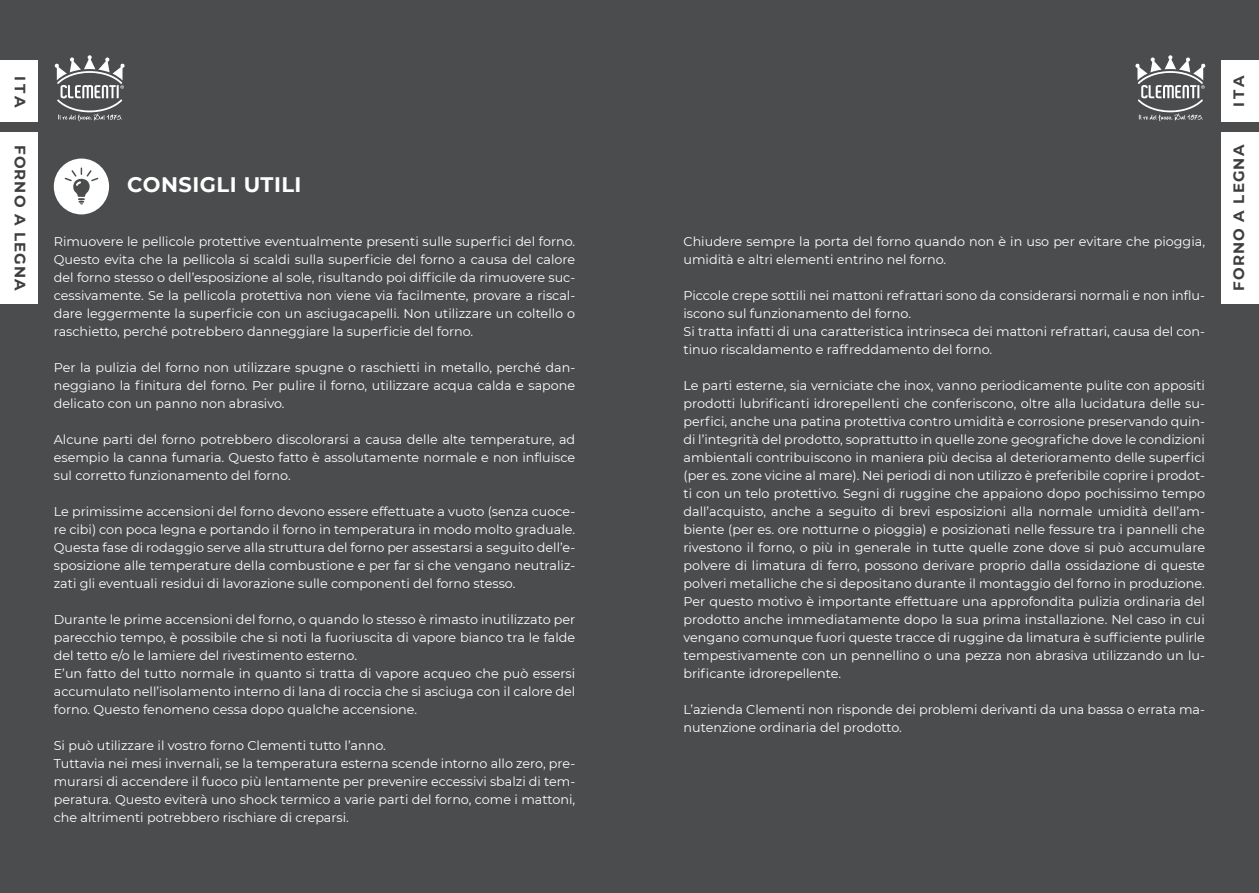
<style>
.page{position:relative;width:1259px;height:893px;background:#4b4c4d}
.page>*{position:absolute;margin:0;border:0;box-sizing:border-box;transform-origin:0 0}
.t1{font:700 21px "Montserrat";letter-spacing:.025em;color:#fff}
.t2{font:700 15px "Montserrat";letter-spacing:.075em;color:#3e3e3f}
.t3{font:12.75px/18px "Montserrat";color:#fff;text-align:justify}
</style>
<div class="page">
<svg style="left:54px;top:159px;width:55px;height:55px"></svg>
<svg style="left:54px;top:55px;width:71px;height:66px"></svg>
<div style="left:0;top:61px;width:38px;height:61px;background:#fff"></div>
<div style="left:0;top:132px;width:38px;height:172px;background:#fff"></div>
<div style="left:1221px;top:61px;width:38px;height:61px;background:#fff"></div>
<svg style="left:1135px;top:55px;width:70px;height:66px"></svg>
<div style="left:1221px;top:132px;width:38px;height:172px;background:#fff"></div>
<p class="t2" style="left:31px;top:76px;width:33px;rotate:90deg">ITA</p>
<p class="t2" style="left:31px;top:145px;width:147px;rotate:90deg">FORNO A LEGNA</p>
<p class="t1" style="left:127px;top:169px;width:176px">CONSIGLI UTILI</p>
<p class="t3" style="left:54px;top:232px;width:523px">Rimuovere le pellicole protettive eventualmente presenti sulle superfici del forno.<br>Questo evita che la pellicola si scaldi sulla superficie del forno a causa del calore del forno stesso o dell’esposizione al sole, risultando poi difficile da rimuovere suc&shy;cessivamente. Se la pellicola protettiva non viene via facilmente, provare a riscal&shy;dare leggermente la superficie con un asciugacapelli. Non utilizzare un coltello o raschietto, perché potrebbero danneggiare la superficie del forno.</p>
<p class="t3" style="left:54px;top:358px;width:523px">Per la pulizia del forno non utilizzare spugne o raschietti in metallo, perché dan&shy;neggiano la finitura del forno. Per pulire il forno, utilizzare acqua calda e sapone delicato con un panno non abrasivo.</p>
<p class="t3" style="left:54px;top:430px;width:523px">Alcune parti del forno potrebbero discolorarsi a causa delle alte temperature, ad esempio la canna fumaria. Questo fatto è assolutamente normale e non influisce sul corretto funzionamento del forno.</p>
<p class="t3" style="left:54px;top:502px;width:523px">Le primissime accensioni del forno devono essere effettuate a vuoto (senza cuoce&shy;re cibi) con poca legna e portando il forno in temperatura in modo molto graduale.<br>Questa fase di rodaggio serve alla struttura del forno per assestarsi a seguito dell’e&shy;sposizione alle temperature della combustione e per far si che vengano neutraliz&shy;zati gli eventuali residui di lavorazione sulle componenti del forno stesso.</p>
<p class="t3" style="left:54px;top:610px;width:523px">Durante le prime accensioni del forno, o quando lo stesso è rimasto inutilizzato per parecchio tempo, è possibile che si noti la fuoriuscita di vapore bianco tra le falde del tetto e/o le lamiere del rivestimento esterno.</p>
<p class="t3" style="left:54px;top:664px;width:523px">E’un fatto del tutto normale in quanto si tratta di vapore acqueo che può essersi accumulato nell’isolamento interno di lana di roccia che si asciuga con il calore del forno. Questo fenomeno cessa dopo qualche accensione.</p>
<p class="t3" style="left:54px;top:736px;width:334px">Si può utilizzare il vostro forno Clementi tutto l’anno.</p>
<p class="t3" style="left:54px;top:754px;width:523px">Tuttavia nei mesi invernali, se la temperatura esterna scende intorno allo zero, pre&shy;murarsi di accendere il fuoco più lentamente per prevenire eccessivi sbalzi di tem&shy;peratura. Questo eviterà uno shock termico a varie parti del forno, come i mattoni, che altrimenti potrebbero rischiare di creparsi.</p>
<p class="t3" style="left:683px;top:232px;width:523px">Chiudere sempre la porta del forno quando non è in uso per evitare che pioggia, umidità e altri elementi entrino nel forno.</p>
<p class="t3" style="left:683px;top:286px;width:523px">Piccole crepe sottili nei mattoni refrattari sono da considerarsi normali e non influ&shy;iscono sul funzionamento del forno.</p>
<p class="t3" style="left:683px;top:322px;width:523px">Si tratta infatti di una caratteristica intrinseca dei mattoni refrattari, causa del con&shy;tinuo riscaldamento e raffreddamento del forno.</p>
<p class="t3" style="left:683px;top:376px;width:523px">Le parti esterne, sia verniciate che inox, vanno periodicamente pulite con appositi prodotti lubrificanti idrorepellenti che conferiscono, oltre alla lucidatura delle su&shy;perfici, anche una patina protettiva contro umidità e corrosione preservando quin&shy;di l’integrità del prodotto, soprattutto in quelle zone geografiche dove le condizioni ambientali contribuiscono in maniera più decisa al deterioramento delle superfici (per es. zone vicine al mare). Nei periodi di non utilizzo è preferibile coprire i prodot&shy;ti con un telo protettivo. Segni di ruggine che appaiono dopo pochissimo tempo dall’acquisto, anche a seguito di brevi esposizioni alla normale umidità dell’am&shy;biente (per es. ore notturne o pioggia) e posizionati nelle fessure tra i pannelli che rivestono il forno, o più in generale in tutte quelle zone dove si può accumulare polvere di limatura di ferro, possono derivare proprio dalla ossidazione di queste polveri metalliche che si depositano durante il montaggio del forno in produzione.<br>Per questo motivo è importante effettuare una approfondita pulizia ordinaria del prodotto anche immediatamente dopo la sua prima installazione. Nel caso in cui vengano comunque fuori queste tracce di ruggine da limatura è sufficiente pulirle tempestivamente con un pennellino o una pezza non abrasiva utilizzando un lu&shy;brificante idrorepellente.</p>
<p class="t3" style="left:683px;top:700px;width:523px">L’azienda Clementi non risponde dei problemi derivanti da una bassa o errata ma&shy;nutenzione ordinaria del prodotto.</p>
<p class="t2" style="left:1228px;top:107px;width:33px;rotate:-90deg">ITA</p>
<p class="t2" style="left:1228px;top:291px;width:147px;rotate:-90deg">FORNO A LEGNA</p>
</div>
